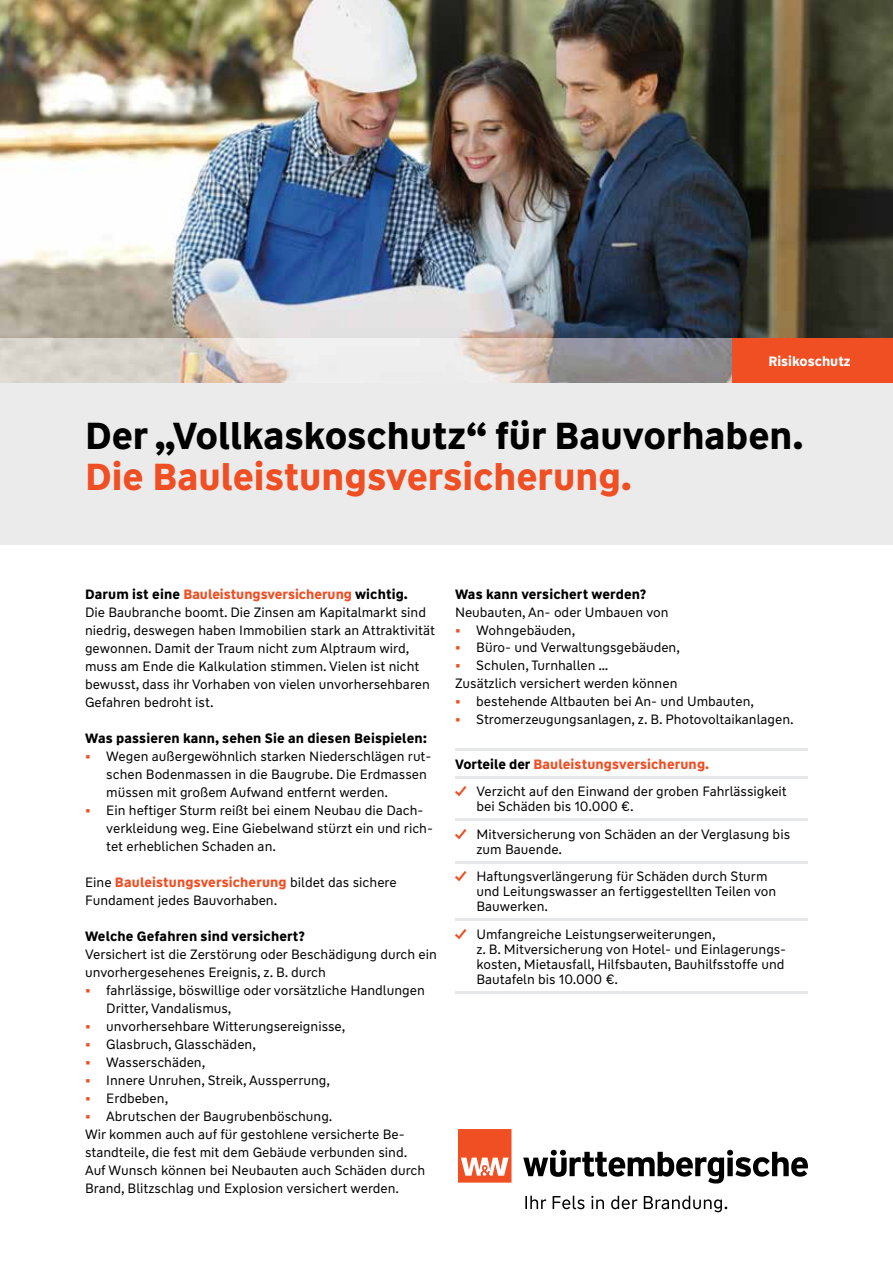
<style>
.page{position:relative;width:893px;height:1263px;background:#fff}
.page>*{position:absolute;margin:0;border:0;box-sizing:border-box;transform-origin:0 0}
.t1{font:700 37.5px "WW Type";color:#000}
.t2{font:700 37.5px "WW Type";color:#f04e23}
.t3{font:13.5px/18px "WW Type";color:#000}
.t4{font:700 13.5px "WW Type";letter-spacing:.01em;color:#000}
.t5{font:700 13.5px "WW Type";letter-spacing:.01em;color:#f04e23}
.t6{font:700 13.5px "WW Type";color:#fff}
.s1{font-weight:700}
.s2{font-weight:700;color:#f04e23}
.s3{color:#000}
</style>
<div class="page">
<div style="left:0;top:383px;width:893px;height:162px;background:#ebebec"></div>
<img style="left:0;top:0;width:893px;height:383px">
<svg style="left:525px;top:1196px;width:202px;height:16px"></svg>
<svg style="left:523px;top:1150px;width:285px;height:33px"></svg>
<svg style="left:458px;top:1129px;width:53px;height:53px;background:#f26f4c"></svg>
<hr style="left:455px;top:749px;width:353px;height:2px;background:#e6e7e8">
<hr style="left:455px;top:776px;width:353px;height:2px;background:#e6e7e8">
<hr style="left:455px;top:819px;width:353px;height:2px;background:#e6e7e8">
<hr style="left:455px;top:861px;width:353px;height:2px;background:#e6e7e8">
<hr style="left:455px;top:919px;width:353px;height:2px;background:#e6e7e8">
<hr style="left:455px;top:991px;width:353px;height:2px;background:#e6e7e8">
<div style="left:732px;top:338px;width:161px;height:45px;background:#f04e23"></div>
<p class="t6" style="left:768px;top:352px;width:84px">Risikoschutz</p>
<h1 class="t1" style="left:85px;top:412px;width:720px">Der „Vollkaskoschutz“ für Bauvorhaben.</h1>
<h1 class="t2" style="left:85px;top:452px;width:549px">Die Bauleistungsversicherung.</h1>
<p class="t3" style="left:85px;top:585px;width:351px"><span class="s1">Darum ist eine</span> <span class="s2">Bauleistungsversicherung</span> <span class="s1">wichtig.<br></span>Die Baubranche boomt. Die Zinsen am Kapitalmarkt sind niedrig, deswegen haben Immobilien stark an Attraktivität gewonnen. Damit der Traum nicht zum Alptraum wird, muss am Ende die Kalkulation stimmen. Vielen ist nicht bewusst, dass ihr Vorhaben von vielen unvorhersehbaren Gefahren bedroht ist.</p>
<p class="t4" style="left:85px;top:729px;width:344px">Was passieren kann, sehen Sie an diesen Beispielen:</p>
<p class="t3" style="left:106px;top:747px;width:327px;text-indent:-21px"><span class="s2">•</span> Wegen außergewöhnlich starken Niederschlägen rut&shy;schen Bodenmassen in die Baugrube. Die Erdmassen müssen mit großem Aufwand entfernt werden.</p>
<p class="t3" style="left:106px;top:801px;width:328px;text-indent:-21px"><span class="s2">•</span> Ein heftiger Sturm reißt bei einem Neubau die Dach&shy;verkleidung weg. Eine Giebelwand stürzt ein und rich&shy;tet erheblichen Schaden an.</p>
<p class="t3" style="left:85px;top:873px;width:313px">Eine <span class="s2">Bauleistungsversicherung</span> bildet das sichere<br>Fundament jedes Bauvorhaben.</p>
<p class="t4" style="left:85px;top:927px;width:221px">Welche Gefahren sind versichert?</p>
<p class="t3" style="left:85px;top:945px;width:353px">Versichert ist die Zerstörung oder Beschädigung durch ein unvorhergesehenes Ereignis, z. B. durch</p>
<p class="t3" style="left:106px;top:981px;width:320px;text-indent:-21px"><span class="s2">•</span> fahrlässige, böswillige oder vorsätzliche Handlungen<br>Dritter, Vandalismus,</p>
<p class="t3" style="left:85px;top:1017px;width:262px"><span class="s2">•</span> unvorhersehbare Witterungsereignisse,</p>
<p class="t3" style="left:85px;top:1035px;width:172px"><span class="s2">•</span> Glasbruch, Glasschäden,</p>
<p class="t3" style="left:85px;top:1053px;width:122px"><span class="s2">•</span> Wasserschäden,</p>
<p class="t3" style="left:85px;top:1071px;width:247px"><span class="s2">•</span> Innere Unruhen, Streik, Aussperrung,</p>
<p class="t3" style="left:85px;top:1089px;width:85px"><span class="s2">•</span> Erdbeben,</p>
<p class="t3" style="left:85px;top:1107px;width:342px"><span class="s2">•</span> Abrutschen der Baugrubenböschung.<br>Wir kommen auch auf für gestohlene versicherte Be&shy;standteile, die fest mit dem Gebäude verbunden sind.<br>Auf Wunsch können bei Neubauten auch Schäden durch Brand, Blitzschlag und Explosion versichert werden.</p>
<p class="t4" style="left:455px;top:585px;width:193px">Was kann versichert werden?</p>
<p class="t3" style="left:455px;top:603px;width:215px">Neubauten, An- oder Umbauen von</p>
<p class="t3" style="left:455px;top:621px;width:122px"><span class="s2">•</span> Wohngebäuden,</p>
<p class="t3" style="left:455px;top:639px;width:227px"><span class="s2">•</span> Büro- und Verwaltungsgebäuden,</p>
<p class="t3" style="left:455px;top:657px;width:224px"><span class="s2">•</span> Schulen, Turnhallen …<br>Zusätzlich versichert werden können</p>
<p class="t3" style="left:455px;top:693px;width:301px"><span class="s2">•</span> bestehende Altbauten bei An- und Umbauten,</p>
<p class="t3" style="left:455px;top:711px;width:340px"><span class="s2">•</span> Stromerzeugungsanlagen, z. B. Photovoltaikanlagen.</p>
<p class="t5" style="left:455px;top:755px;width:256px"><span class="s3">Vorteile der</span> Bauleistungsversicherung.</p>
<p class="t3" style="left:476px;top:784px;width:312px;line-height:15px;text-indent:-21px"><span class="s2">✓</span> Verzicht auf den Einwand der groben Fahrlässigkeit bei Schäden bis 10.000 €.</p>
<p class="t3" style="left:476px;top:827px;width:315px;line-height:15px;text-indent:-21px"><span class="s2">✓</span> Mitversicherung von Schäden an der Verglasung bis zum Bauende.</p>
<p class="t3" style="left:476px;top:869px;width:301px;line-height:15px;text-indent:-21px"><span class="s2">✓</span> Haftungsverlängerung für Schäden durch Sturm und Leitungswasser an fertiggestellten Teilen von<br>Bauwerken.</p>
<p class="t3" style="left:476px;top:927px;width:311px;line-height:15px;text-indent:-21px"><span class="s2">✓</span> Umfangreiche Leistungserweiterungen,<br>z. B. Mitversicherung von Hotel- und Einlagerungs&shy;kosten, Mietausfall, Hilfsbauten, Bauhilfsstoffe und Bautafeln bis 10.000 €.</p>
</div>
